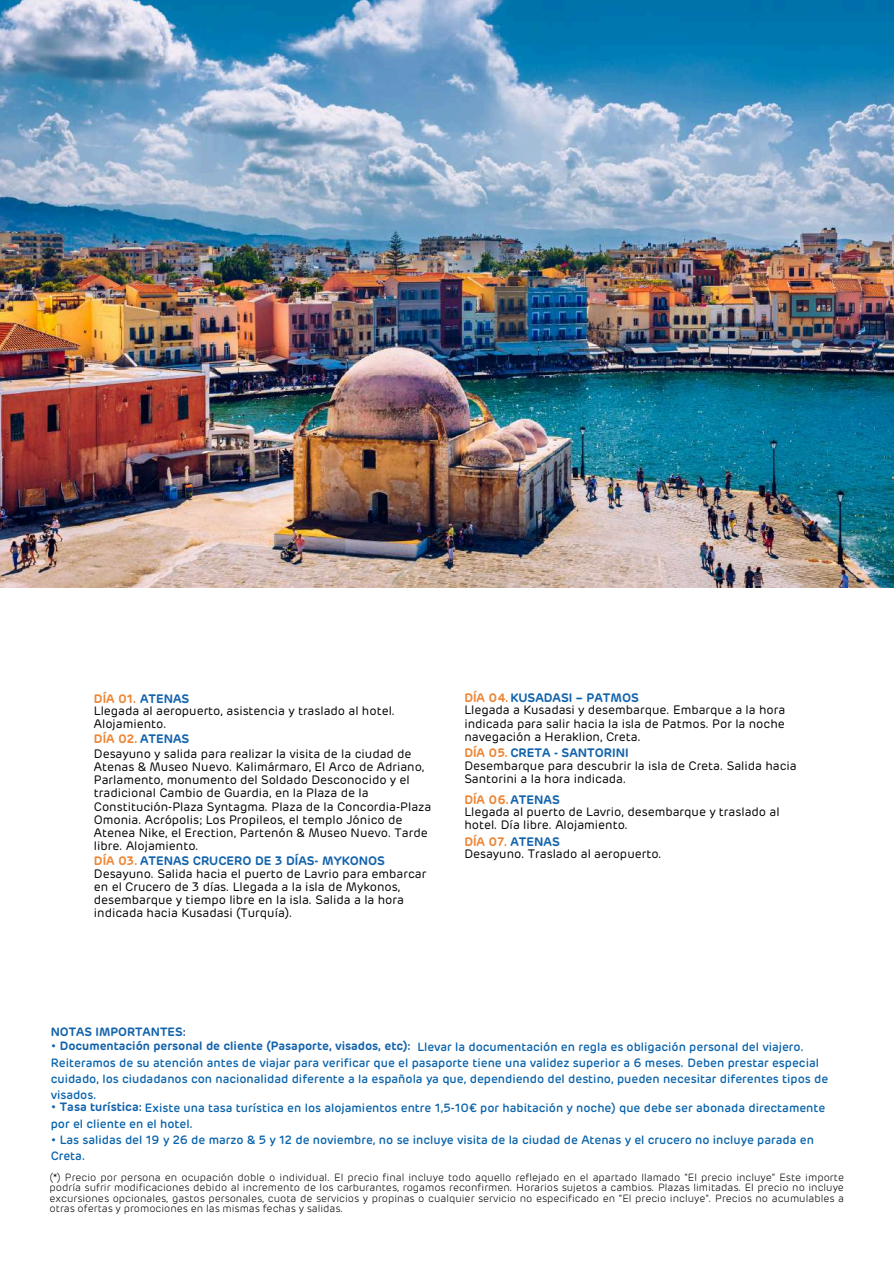
<style>
.page{position:relative;width:894px;height:1264px;background:#fff}
.page>*{position:absolute;margin:0;border:0;box-sizing:border-box;transform-origin:0 0}
.t1{font:12.15px/13.2px "Rubrik";color:#000}
.t2{font:600 12.15px "Rubrik";color:#1363ac}
.t3{font:600 12.15px "Rubrik";color:#ee8634}
.t4{font:500 12px/16px "Rubrik";color:#0762ab}
.t5{font:600 12px "Rubrik";color:#1363ac}
.t6{font:300 10.5px/10.5px "Rubrik";color:#000;text-align:justify}
.s1{color:#1363ac}
.s2{color:#ee8634}
.s3{font-weight:600;color:#1363ac}
</style>
<div class="page">
<img style="left:0;top:0;width:893px;height:587px">
<p class="t3" style="left:94px;top:693px;width:97px">DÍA 01. <span class="s1">ATENAS</span></p>
<p class="t1" style="left:94px;top:705px;width:303px">Llegada al aeropuerto, asistencia y traslado al hotel.<br>Alojamiento.</p>
<p class="t3" style="left:94px;top:733px;width:97px">DÍA 02. <span class="s1">ATENAS</span></p>
<p class="t1" style="left:94px;top:747px;width:339px">Desayuno y salida para realizar la visita de la ciudad de Atenas &amp; Museo Nuevo. Kalimármaro, El Arco de Adriano, Parlamento, monumento del Soldado Desconocido y el tradicional Cambio de Guardia, en la Plaza de la Constitución-Plaza Syntagma. Plaza de la Concordia-Plaza Omonia. Acrópolis; Los Propileos, el templo Jónico de Atenea Nike, el Erection, Partenón &amp; Museo Nuevo. Tarde libre. Alojamiento.</p>
<p class="t2" style="left:94px;top:855px;width:292px"><span class="s2">DÍA 03.</span> ATENAS CRUCERO DE 3 DÍAS- MYKONOS</p>
<p class="t1" style="left:94px;top:867px;width:334px">Desayuno. Salida hacia el puerto de Lavrio para embarcar en el Crucero de 3 días. Llegada a la isla de Mykonos, desembarque y tiempo libre en la isla. Salida a la hora indicada hacia Kusadasi (Turquía).</p>
<p class="t2" style="left:464px;top:692px;width:176px"><span class="s2">DÍA 04.</span>KUSADASI – PATMOS</p>
<p class="t1" style="left:464px;top:704px;width:322px;text-align:justify">Llegada a Kusadasi y desembarque. Embarque a la hora indicada para salir hacia la isla de Patmos. Por la noche navegación a Heraklion, Creta.</p>
<p class="t2" style="left:464px;top:747px;width:166px"><span class="s2">DÍA 05.</span> CRETA - SANTORINI</p>
<p class="t1" style="left:464px;top:759px;width:334px">Desembarque para descubrir la isla de Creta. Salida hacia<br>Santorini a la hora indicada.</p>
<p class="t3" style="left:464px;top:794px;width:97px">DÍA 06.<span class="s1">ATENAS</span></p>
<p class="t1" style="left:464px;top:806px;width:316px">Llegada al puerto de Lavrio, desembarque y traslado al hotel. Día libre. Alojamiento.</p>
<p class="t3" style="left:464px;top:836px;width:97px">DÍA 07. <span class="s1">ATENAS</span></p>
<p class="t1" style="left:464px;top:848px;width:199px">Desayuno. Traslado al aeropuerto.</p>
<p class="t5" style="left:51px;top:1026px;width:137px">NOTAS IMPORTANTES:</p>
<p class="t4" style="left:51px;top:1039px;width:778px"><span class="s3">• Documentación personal de cliente (Pasaporte, visados, etc):</span> Llevar la documentación en regla es obligación personal del viajero.<br>Reiteramos de su atención antes de viajar para verificar que el pasaporte tiene una validez superior a 6 meses. Deben prestar especial cuidado, los ciudadanos con nacionalidad diferente a la española ya que, dependiendo del destino, pueden necesitar diferentes tipos de visados.</p>
<p class="t4" style="left:51px;top:1100px;width:776px"><span class="s3">• Tasa turística:</span> Existe una tasa turística en los alojamientos entre 1,5-10€ por habitación y noche) que debe ser abonada directamente por el cliente en el hotel.</p>
<p class="t4" style="left:51px;top:1132px;width:764px">• Las salidas del 19 y 26 de marzo &amp; 5 y 12 de noviembre, no se incluye visita de la ciudad de Atenas y el crucero no incluye parada en<br>Creta.</p>
<p class="t6" style="left:50px;top:1172px;width:795px">(*) Precio por persona en ocupación doble o individual. El precio final incluye todo aquello reflejado en el apartado llamado “El precio incluye” Este importe podría sufrir modificaciones debido al incremento de los carburantes, rogamos reconfirmen. Horarios sujetos a cambios. Plazas limitadas. El precio no incluye excursiones opcionales, gastos personales, cuota de servicios y propinas o cualquier servicio no especificado en “El precio incluye”. Precios no acumulables a otras ofertas y promociones en las mismas fechas y salidas.</p>
</div>
